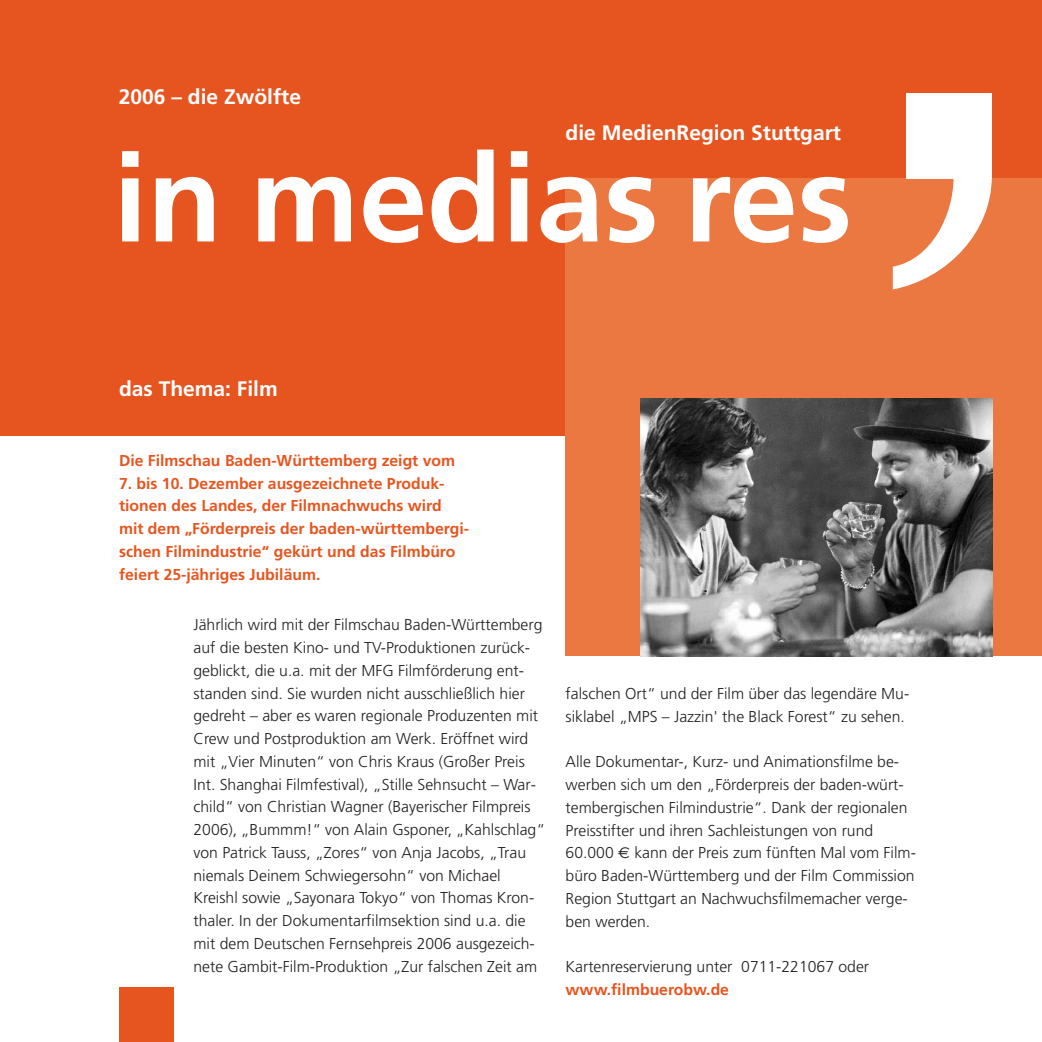
<style>
.page{position:relative;width:1042px;height:1042px;background:#fff}
.page>*{position:absolute;margin:0;border:0;box-sizing:border-box;transform-origin:0 0}
.t1{font:700 122.5px "Frutiger";color:#fff}
.t2{font:700 21px "Frutiger";color:#fff}
.t3{font:300 15.75px/22.8px "Frutiger";color:#231f20}
.t4{font:700 15.75px/22.8px "Frutiger";color:#e6551f}
.s1{font-family:"Euro Sans";font-weight:400}
</style>
<div class="page">
<div style="left:0;top:0;width:1042px;height:435px;background:#e6551f"></div>
<div style="left:566px;top:178px;width:476px;height:478px;background:#eb7741"></div>
<img style="left:640px;top:399px;width:352px;height:257px">
<div style="left:119px;top:987px;width:55px;height:55px;background:#e6551f"></div>
<div style="left:906px;top:93px;width:86px;height:86px;background:#fff"></div>
<svg style="left:893px;top:179px;width:99px;height:110px"></svg>
<h2 class="t2" style="left:119px;top:88px;width:184px">2006 – die Zwölfte</h2>
<h2 class="t2" style="left:566px;top:124px;width:277px">die MedienRegion Stuttgart</h2>
<h1 class="t1" style="left:113px;top:150px;width:740px">in medias res</h1>
<h2 class="t2" style="left:119px;top:380px;width:160px">das Thema: Film</h2>
<p class="t4" style="left:119px;top:450px;width:338px">Die Filmschau Baden-Württemberg zeigt vom</p>
<p class="t4" style="left:119px;top:473px;width:352px">7. bis 10. Dezember ausgezeichnete Produk&shy;tionen des Landes, der Filmnachwuchs wird mit dem „Förderpreis der baden-württembergi&shy;schen Filmindustrie“ gekürt und das Filmbüro feiert 25-jähriges Jubiläum.</p>
<p class="t3" style="left:193px;top:615px;width:353px">Jährlich wird mit der Filmschau Baden-Württemberg auf die besten Kino- und TV-Produktionen zurück&shy;geblickt, die u.a. mit der MFG Filmförderung ent&shy;standen sind. Sie wurden nicht ausschließlich hier gedreht – aber es waren regionale Produzenten mit Crew und Postproduktion am Werk. Eröffnet wird mit „Vier Minuten“ von Chris Kraus (Großer Preis Int. Shanghai Filmfestival), „Stille Sehnsucht – War&shy;child“ von Christian Wagner (Bayerischer Filmpreis 2006), „Bummm!“ von Alain Gsponer, „Kahlschlag“ von Patrick Tauss, „Zores“ von Anja Jacobs, „Trau niemals Deinem Schwiegersohn“ von Michael Kreishl sowie „Sayonara Tokyo“ von Thomas Kron&shy;thaler. In der Dokumentarfilmsektion sind u.a. die mit dem Deutschen Fernsehpreis 2006 ausgezeich&shy;nete Gambit-Film-Produktion „Zur falschen Zeit am</p>
<p class="t3" style="left:566px;top:683px;width:345px">falschen Ort“ und der Film über das legendäre Mu&shy;siklabel „MPS – Jazzin' the Black Forest“ zu sehen.</p>
<p class="t3" style="left:566px;top:751px;width:352px">Alle Dokumentar-, Kurz- und Animationsfilme be&shy;werben sich um den „Förderpreis der baden-würt&shy;tembergischen Filmindustrie“. Dank der regionalen Preisstifter und ihren Sachleistungen von rund 60.000 <span class="s1">€</span> kann der Preis zum fünften Mal vom Film&shy;büro Baden-Württemberg und der Film Commission Region Stuttgart an Nachwuchsfilmemacher verge&shy;ben werden.</p>
<p class="t3" style="left:566px;top:956px;width:305px">Kartenreservierung unter 0711-221067 oder</p>
<p class="t4" style="left:566px;top:979px;width:165px">www.filmbuerobw.de</p>
</div>
